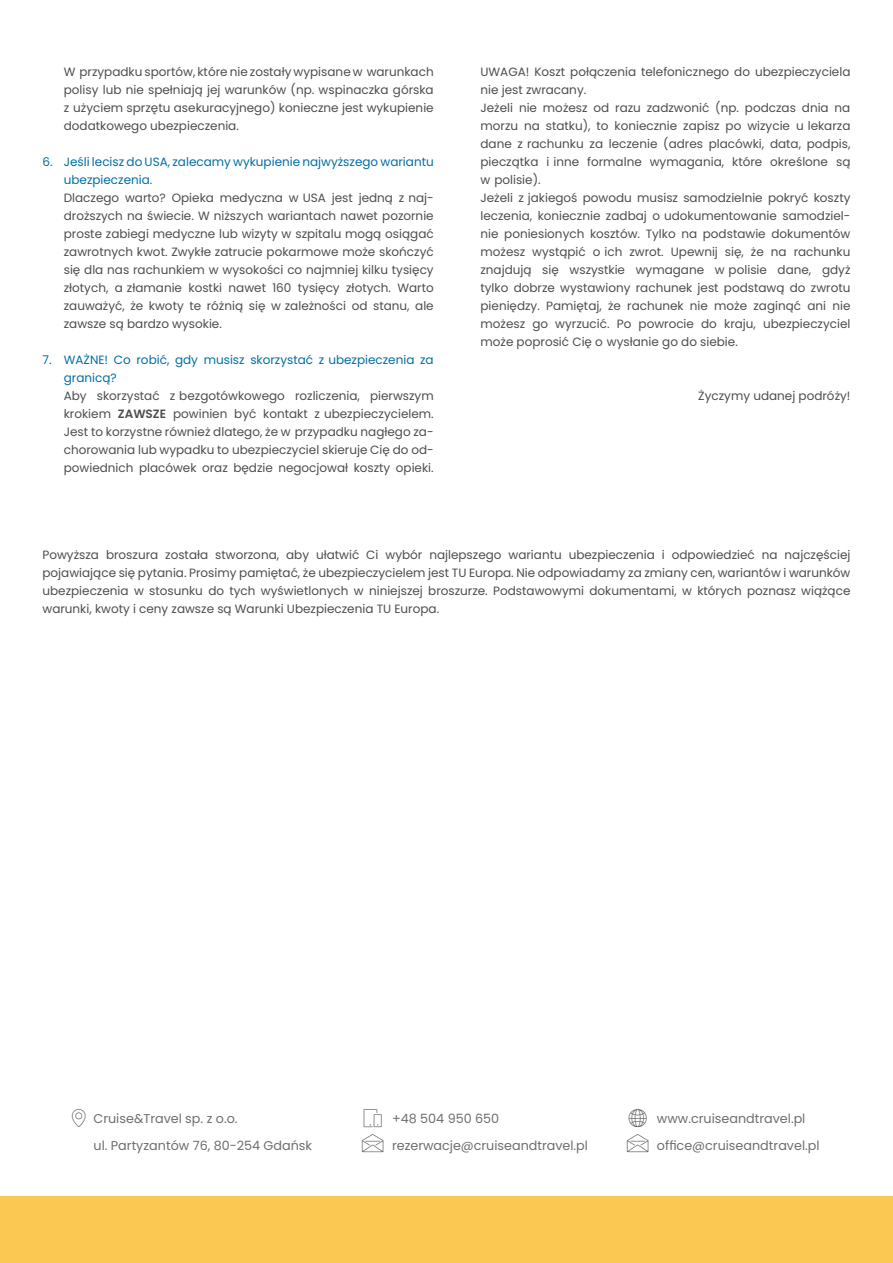
<style>
.page{position:relative;width:893px;height:1263px;background:#fff}
.page>*{position:absolute;margin:0;border:0;box-sizing:border-box;transform-origin:0 0}
.t1{font:12.75px/27px "Poppins";color:#6d6e71}
.t2{font:12px/18px "Poppins";color:#4d4d4f;text-align:justify}
.t3{font:12px/18px "Poppins";color:#006fa4}
.s1{font-weight:600}
</style>
<div class="page">
<div style="left:0;top:1197px;width:893px;height:66px;background:#fbc852"></div>
<p class="t2" style="left:64px;top:63px;width:371px">W przypadku sportów, które nie zostały wypisane w warunkach polisy lub nie spełniają jej warunków (np. wspinaczka górska z użyciem sprzętu asekuracyjnego) konieczne jest wykupienie dodatkowego ubezpieczenia.</p>
<p class="t3" style="left:64px;top:153px;width:371px;text-indent:-21px">6. Jeśli lecisz do USA, zalecamy wykupienie najwyższego wariantu ubezpieczenia.</p>
<p class="t2" style="left:64px;top:189px;width:371px">Dlaczego warto? Opieka medyczna w USA jest jedną z naj&shy;droższych na świecie. W niższych wariantach nawet pozornie proste zabiegi medyczne lub wizyty w szpitalu mogą osiągać zawrotnych kwot. Zwykłe zatrucie pokarmowe może skończyć się dla nas rachunkiem w wysokości co najmniej kilku tysięcy złotych, a złamanie kostki nawet 160 tysięcy złotych. Warto zauważyć, że kwoty te różnią się w zależności od stanu, ale zawsze są bardzo wysokie.</p>
<p class="t3" style="left:64px;top:351px;width:371px;text-indent:-21px">7. WAŻNE! Co robić, gdy musisz skorzystać z ubezpieczenia za granicą?</p>
<p class="t2" style="left:64px;top:387px;width:371px">Aby skorzystać z bezgotówkowego rozliczenia, pierwszym krokiem <span class="s1">ZAWSZE</span> powinien być kontakt z ubezpieczycielem.<br>Jest to korzystne również dlatego, że w przypadku nagłego za&shy;chorowania lub wypadku to ubezpieczyciel skieruje Cię do od&shy;powiednich placówek oraz będzie negocjował koszty opieki.</p>
<p class="t2" style="left:480px;top:63px;width:371px;text-align:left">UWAGA! Koszt połączenia telefonicznego do ubezpieczyciela nie jest zwracany.<br>Jeżeli nie możesz od razu zadzwonić (np. podczas dnia na morzu na statku), to koniecznie zapisz po wizycie u lekarza dane z rachunku za leczenie (adres placówki, data, podpis, pieczątka i inne formalne wymagania, które określone są w polisie).<br>Jeżeli z jakiegoś powodu musisz samodzielnie pokryć koszty leczenia, koniecznie zadbaj o udokumentowanie samodziel&shy;nie poniesionych kosztów. Tylko na podstawie dokumentów możesz wystąpić o ich zwrot. Upewnij się, że na rachunku znajdują się wszystkie wymagane w polisie dane, gdyż tylko dobrze wystawiony rachunek jest podstawą do zwrotu pieniędzy. Pamiętaj, że rachunek nie może zaginąć ani nie możesz go wyrzucić. Po powrocie do kraju, ubezpieczyciel może poprosić Cię o wysłanie go do siebie.</p>
<p class="t2" style="left:698px;top:387px;width:154px">Życzymy udanej podróży!</p>
<p class="t2" style="left:43px;top:546px;width:809px">Powyższa broszura została stworzona, aby ułatwić Ci wybór najlepszego wariantu ubezpieczenia i odpowiedzieć na najczęściej pojawiające się pytania. Prosimy pamiętać, że ubezpieczycielem jest TU Europa. Nie odpowiadamy za zmiany cen, wariantów i warunków ubezpieczenia w stosunku do tych wyświetlonych w niniejszej broszurze. Podstawowymi dokumentami, w których poznasz wiążące warunki, kwoty i ceny zawsze są Warunki Ubezpieczenia TU Europa.</p>
<p class="t1" style="left:94px;top:1105px;width:220px">Cruise&amp;Travel sp. z o.o.<br>ul. Partyzantów 76, 80-254 Gdańsk</p>
<p class="t1" style="left:657px;top:1105px;width:164px">www.cruiseandtravel.pl office@cruiseandtravel.pl</p>
<p class="t1" style="left:392px;top:1105px;width:197px">+48 504 950 650 rezerwacje@cruiseandtravel.pl</p>
</div>
